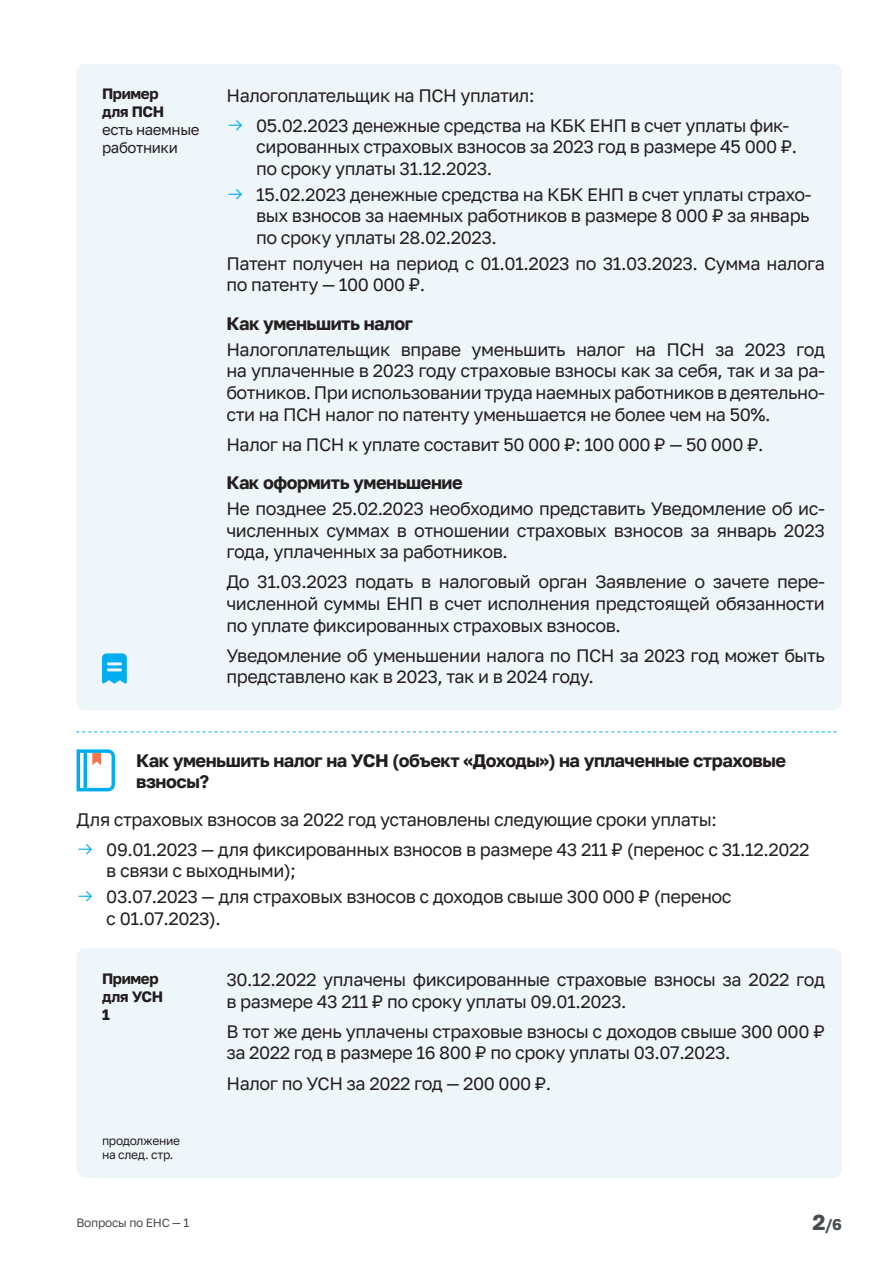
<style>
.page{position:relative;width:893px;height:1263px;background:#fff}
.page>*{position:absolute;margin:0;border:0;box-sizing:border-box;transform-origin:0 0}
.t1{font:18px/21.6px "Golos Text";letter-spacing:-.025em;color:#231f20}
.t2{font:700 18px/21.6px "Golos Text";letter-spacing:-.025em;color:#231f20}
.t3{font:700 15.45px "Golos Text";color:#454d52}
.t4{font:700 15px/18px "Golos Text";letter-spacing:-.025em;color:#231f20}
.t5{font:15px/18px "Golos Text";letter-spacing:-.025em;color:#231f20}
.t6{font:12px/14.4px "Golos Text";letter-spacing:-.025em;color:#231f20}
.t7{font:12px "Golos Text";letter-spacing:-.025em;color:#454d52}
.s1{font-size:21.45px}
</style>
<div class="page">
<div style="left:77px;top:64px;width:765px;height:646px;background:#eff6f9;border-radius:9px"></div>
<div style="left:77px;top:948px;width:765px;height:230px;background:#eff6f9;border-radius:9px"></div>
<svg style="left:102px;top:653px;width:25px;height:30px"></svg>
<svg style="left:77px;top:749px;width:38px;height:42px"></svg>
<svg style="left:76px;top:731px;width:761px;height:1px"></svg>
<p class="t4" style="left:102px;top:85px;width:64px">Пример для ПСН</p>
<p class="t5" style="left:102px;top:121px;width:99px">есть наемные работники</p>
<p class="t1" style="left:256px;top:80px;width:535px;line-height:30.2px;text-indent:-30px">Налогоплательщик на ПСН уплатил:<br>05.02.2023 денежные средства на КБК ЕНП в счет уплаты фик-</p>
<p class="t1" style="left:256px;top:136px;width:543px">сированных страховых взносов за 2023 год в размере 45 000 ₽. по сроку уплаты 31.12.2023.</p>
<p class="t1" style="left:256px;top:183px;width:557px;text-align:justify">15.02.2023 денежные средства на КБК ЕНП в счет уплаты страхо&shy;вых взносов за наемных работников в размере 8 000 ₽ за январь по сроку уплаты 28.02.2023.</p>
<p class="t1" style="left:226px;top:252px;width:600px">Патент получен на период с 01.01.2023 по 31.03.2023. Сумма налога по патенту — 100 000 ₽.</p>
<p class="t2" style="left:226px;top:313px;width:188px">Как уменьшить налог</p>
<p class="t1" style="left:226px;top:338px;width:600px;text-align:justify">Налогоплательщик вправе уменьшить налог на ПСН за 2023 год на уплаченные в 2023 году страховые взносы как за себя, так и за ра&shy;ботников. При использовании труда наемных работников в деятельно&shy;сти на ПСН налог по патенту уменьшается не более чем на 50%.</p>
<p class="t1" style="left:226px;top:433px;width:539px">Налог на ПСН к уплате составит 50 000 ₽: 100 000 ₽ — 50 000 ₽.</p>
<p class="t2" style="left:226px;top:472px;width:238px">Как оформить уменьшение</p>
<p class="t1" style="left:226px;top:498px;width:600px;text-align:justify">Не позднее 25.02.2023 необходимо представить Уведомление об ис&shy;численных суммах в отношении страховых взносов за январь 2023 года, уплаченных за работников.</p>
<p class="t1" style="left:226px;top:571px;width:600px;text-align:justify">До 31.03.2023 подать в налоговый орган Заявление о зачете пере&shy;численной суммы ЕНП в счет исполнения предстоящей обязанности по уплате фиксированных страховых взносов.</p>
<p class="t1" style="left:226px;top:644px;width:600px">Уведомление об уменьшении налога по ПСН за 2023 год может быть представлено как в 2023, так и в 2024 году.</p>
<p class="t2" style="left:136px;top:749px;width:651px">Как уменьшить налог на УСН (объект «Доходы») на уплаченные страховые взносы?</p>
<p class="t1" style="left:106px;top:804px;width:705px;line-height:30.2px;text-indent:-30px">Для страховых взносов за 2022 год установлены следующие сроки уплаты:<br>09.01.2023 — для фиксированных взносов в размере 43 211 ₽ (перенос с 31.12.2022</p>
<p class="t1" style="left:106px;top:858px;width:627px;line-height:25.8px">в связи с выходными);<br>03.07.2023 — для страховых взносов с доходов свыше 300 000 ₽ (перенос</p>
<p class="t1" style="left:106px;top:907px;width:116px">с 01.07.2023).</p>
<p class="t4" style="left:102px;top:969px;width:63px">Пример для УСН<br>1</p>
<p class="t6" style="left:102px;top:1133px;width:79px">продолжение на след. стр.</p>
<p class="t1" style="left:226px;top:969px;width:600px">30.12.2022 уплачены фиксированные страховые взносы за 2022 год в размере 43 211 ₽ по сроку уплаты 09.01.2023.</p>
<p class="t1" style="left:226px;top:1020px;width:600px">В тот же день уплачены страховые взносы с доходов свыше 300 000 ₽ за 2022 год в размере 16 800 ₽ по сроку уплаты 03.07.2023.</p>
<p class="t1" style="left:226px;top:1072px;width:326px">Налог по УСН за 2022 год — 200 000 ₽.</p>
<p class="t7" style="left:77px;top:1215px;width:114px">Вопросы по ЕНС — 1</p>
<p class="t3" style="left:812px;top:1215px;width:31px"><span class="s1">2</span>/6</p>
</div>
